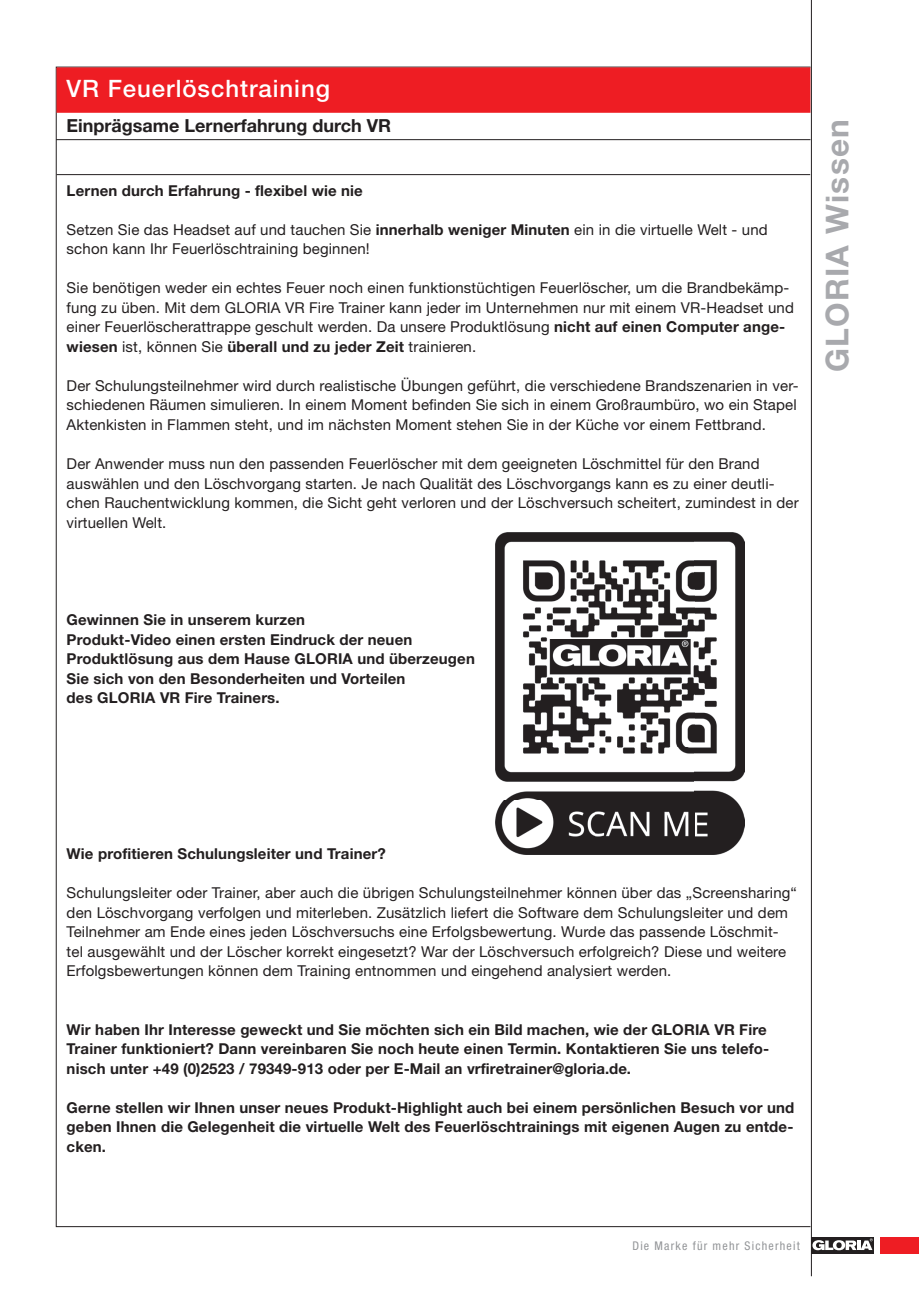
<style>
.page{position:relative;width:919px;height:1289px;background:#fff}
.page>*{position:absolute;margin:0;border:0;box-sizing:border-box;transform-origin:0 0}
.t1{font:700 31.5px "Helvetica Neue LT Pro";letter-spacing:.04em;color:#a8a9ad}
.t2{font:500 24px "Helvetica Neue LT Pro";letter-spacing:.04em;color:#fff}
.t3{font:700 18px "Helvetica Neue LT Pro";color:#231f20}
.t4{font:15px/19.5px "Helvetica Neue LT Pro";letter-spacing:.01em;color:#231f20}
.t5{font:700 15px/19.5px "Helvetica Neue LT Pro";letter-spacing:.01em;color:#231f20}
.t6{font:condensed 12px "Helvetica Neue LT Pro";letter-spacing:.1em;color:#939598}
.s1{font-weight:700}
</style>
<div class="page">
<div style="left:56px;top:67px;width:754px;height:46px;background:#ee1d23;border:2px solid #ee1d23"></div>
<hr style="left:57px;top:174px;width:753px;height:1px;background:#231f20">
<hr style="left:56px;top:139px;width:754px;height:1px;background:#231f20">
<div style="left:880px;top:1237px;width:38px;height:16px;background:#ee1d23"></div>
<div style="left:811px;top:1237px;width:62px;height:16px;background:#231f20"></div>
<svg style="left:812px;top:1238px;width:60px;height:12px"></svg>
<hr style="left:811px;top:0;width:1px;height:1276px;background:#231f20">
<img style="left:496px;top:532px;width:248px;height:322px">
<h2 class="t2" style="left:67px;top:74px;width:265px">VR Feuerlöschtraining</h2>
<p class="t3" style="left:67px;top:114px;width:326px">Einprägsame Lernerfahrung durch VR</p>
<p class="t5" style="left:67px;top:180px;width:298px">Lernen durch Erfahrung - flexibel wie nie</p>
<p class="t4" style="left:67px;top:219px;width:702px">Setzen Sie das Headset auf und tauchen Sie <span class="s1">innerhalb weniger Minuten</span> ein in die virtuelle Welt - und schon kann Ihr Feuerlöschtraining beginnen!</p>
<p class="t4" style="left:67px;top:278px;width:728px">Sie benötigen weder ein echtes Feuer noch einen funktionstüchtigen Feuerlöscher, um die Brandbekämp&shy;fung zu üben. Mit dem GLORIA VR Fire Trainer kann jeder im Unternehmen nur mit einem VR-Headset und einer Feuerlöscherattrappe geschult werden. Da unsere Produktlösung <span class="s1">nicht auf einen Computer ange&shy;wiesen</span> ist, können Sie <span class="s1">überall und zu jeder Zeit</span> trainieren.</p>
<p class="t4" style="left:67px;top:375px;width:733px;text-align:justify">Der Schulungsteilnehmer wird durch realistische Übungen geführt, die verschiedene Brandszenarien in ver&shy;schiedenen Räumen simulieren. In einem Moment befinden Sie sich in einem Großraumbüro, wo ein Stapel Aktenkisten in Flammen steht, und im nächsten Moment stehen Sie in der Küche vor einem Fettbrand.</p>
<p class="t4" style="left:67px;top:453px;width:733px">Der Anwender muss nun den passenden Feuerlöscher mit dem geeigneten Löschmittel für den Brand auswählen und den Löschvorgang starten. Je nach Qualität des Löschvorgangs kann es zu einer deutli&shy;chen Rauchentwicklung kommen, die Sicht geht verloren und der Löschversuch scheitert, zumindest in der virtuellen Welt.</p>
<h1 class="t1" style="left:817px;top:372px;width:255px;rotate:-90deg">GLORIA Wissen</h1>
<p class="t5" style="left:67px;top:609px;width:410px">Gewinnen Sie in unserem kurzen<br>Produkt-Video einen ersten Eindruck der neuen Produktlösung aus dem Hause GLORIA und überzeugen Sie sich von den Besonderheiten und Vorteilen<br>des GLORIA VR Fire Trainers.</p>
<p class="t5" style="left:67px;top:843px;width:321px">Wie profitieren Schulungsleiter und Trainer?</p>
<p class="t4" style="left:67px;top:882px;width:731px">Schulungsleiter oder Trainer, aber auch die übrigen Schulungsteilnehmer können über das „Screensharing“ den Löschvorgang verfolgen und miterleben. Zusätzlich liefert die Software dem Schulungsleiter und dem Teilnehmer am Ende eines jeden Löschversuchs eine Erfolgsbewertung. Wurde das passende Löschmit&shy;tel ausgewählt und der Löscher korrekt eingesetzt? War der Löschversuch erfolgreich? Diese und weitere Erfolgsbewertungen können dem Training entnommen und eingehend analysiert werden.</p>
<p class="t5" style="left:67px;top:1019px;width:704px">Wir haben Ihr Interesse geweckt und Sie möchten sich ein Bild machen, wie der GLORIA VR Fire<br>Trainer funktioniert? Dann vereinbaren Sie noch heute einen Termin. Kontaktieren Sie uns telefo&shy;nisch unter +49 (0)2523 / 79349-913 oder per E-Mail an vrfiretrainer@gloria.de.</p>
<p class="t5" style="left:67px;top:1097px;width:729px;text-align:justify">Gerne stellen wir Ihnen unser neues Produkt-Highlight auch bei einem persönlichen Besuch vor und geben Ihnen die Gelegenheit die virtuelle Welt des Feuerlöschtrainings mit eigenen Augen zu entde&shy;cken.</p>
<p class="t6" style="left:632px;top:1238px;width:169px">Die Marke für mehr Sicherheit</p>
</div>
